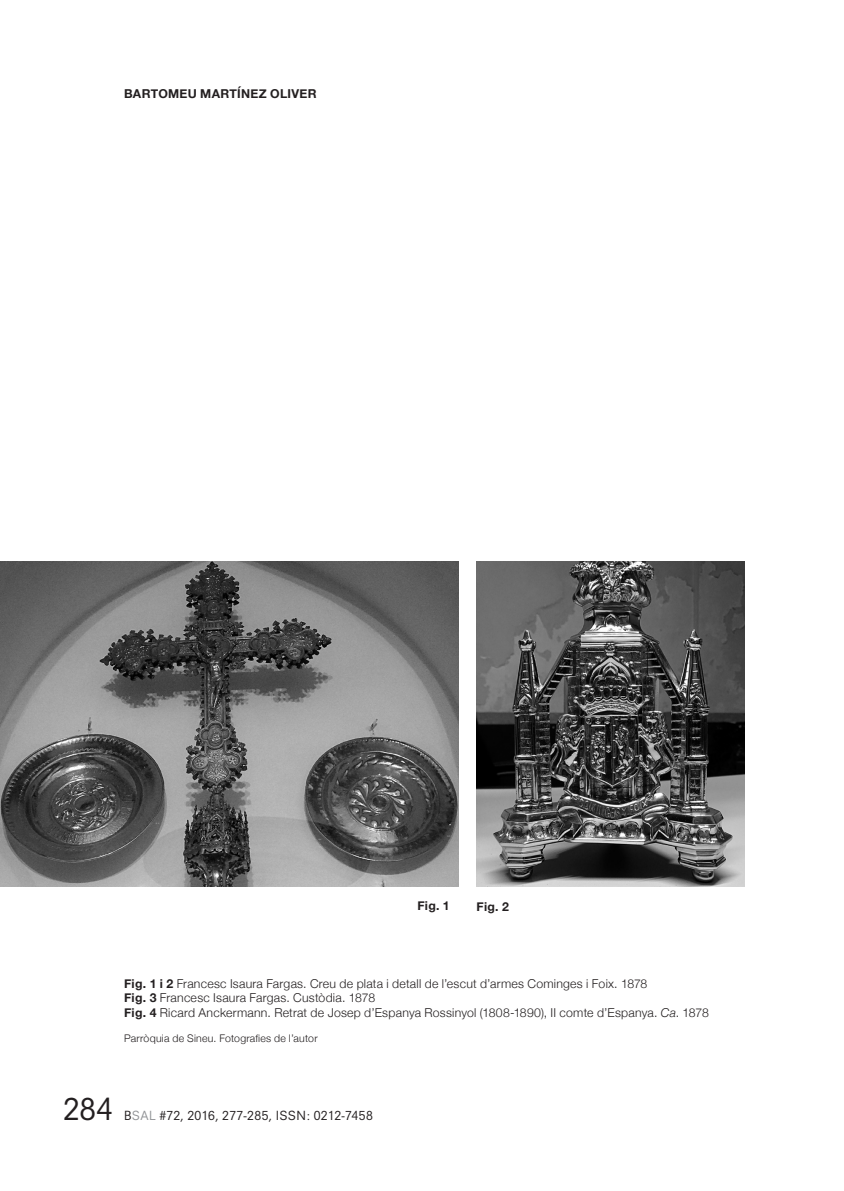
<style>
.page{position:relative;width:844px;height:1191px;background:#fff}
.page>*{position:absolute;margin:0;border:0;box-sizing:border-box;transform-origin:0 0}
.t1{font:29.75px "Neuzeit S";color:#231f20}
.peu_de_pàg{font:300 12.25px "Helvetica Neue";letter-spacing:.02em;color:#231f20}
.t2{font:12.25px "Neuzeit S";letter-spacing:.025em;color:#231f20}
.peu_de_pàg-2{font:700 12.25px "Helvetica Neue";letter-spacing:.025em;color:#231f20}
.peu_de_pàg-3{font:300 10.5px "Helvetica Neue";letter-spacing:.025em;color:#231f20}
.s1{font-weight:700}
.s2{font-style:italic}
.s3{color:#939598}
</style>
<div class="page">
<img style="left:0;top:561px;width:458px;height:326px">
<img style="left:476px;top:561px;width:268px;height:326px">
<p class="peu_de_pàg-2" style="left:124px;top:84px;width:194px">BARTOMEU MARTÍNEZ OLIVER</p>
<p class="peu_de_pàg-2" style="left:417px;top:896px;width:34px">Fig. 1</p>
<p class="peu_de_pàg-2" style="left:476px;top:897px;width:34px">Fig. 2</p>
<p class="peu_de_pàg" style="left:124px;top:973px;width:524px"><span class="s1">Fig. 1 i 2</span> Francesc Isaura Fargas. Creu de plata i detall de l’escut d’armes Cominges i Foix. 1878</p>
<p class="peu_de_pàg" style="left:124px;top:988px;width:252px"><span class="s1">Fig. 3</span> Francesc Isaura Fargas. Custòdia. 1878</p>
<p class="peu_de_pàg" style="left:124px;top:1002px;width:586px"><span class="s1">Fig. 4</span> Ricard Anckermann. Retrat de Josep d’Espanya Rossinyol (1808-1890), II comte d’Espanya. <span class="s2">Ca</span>. 1878</p>
<p class="peu_de_pàg-3" style="left:124px;top:1030px;width:195px">Parròquia de Sineu. Fotografies de l’autor</p>
<h1 class="t1" style="left:63px;top:1090px;width:51px">284</h1>
<p class="t2" style="left:124px;top:1107px;width:250px">B<span class="s3">SAL</span> #72, 2016, 277-285, ISSN: 0212-7458</p>
</div>
